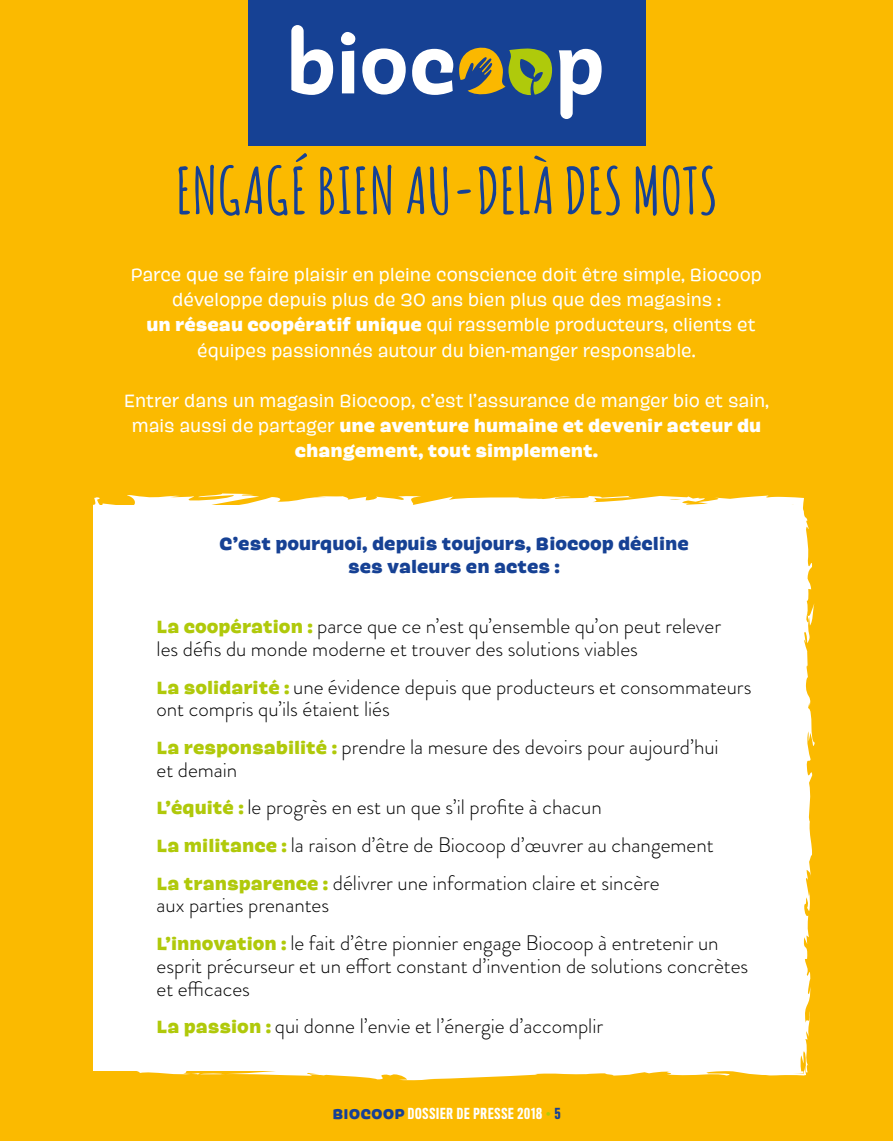
<style>
.page{position:relative;width:893px;height:1141px;background:#fbba00}
.page>*{position:absolute;margin:0;border:0;box-sizing:border-box;transform-origin:0 0}
.t1{font:700 63.35px "Amatic";letter-spacing:.04em;color:#164194}
.t2{font:300 21px/22.8px "Brandon Grotesque";color:#000}
.t3{font:17.5px/25.2px "Pancho";color:#fff;text-align:center}
.t4{font:700 17.5px/22.8px "Pancho";color:#164194;text-align:center}
.t5{font:500 14px "Titling Gothic FB Comp";letter-spacing:.06em;color:#fff}
.s1{font-weight:700}
.s2{font-family:"Pancho";font-weight:700;font-size:17.5px;color:#b0c90a}
.s3{font-family:"Pancho";font-weight:700;color:#174094}
.s4{color:#afca0b}
.s5{color:#174094}
</style>
<div class="page">
<div style="left:93px;top:493px;width:722px;height:588px;background:#fff"></div>
<div style="left:248px;top:0;width:397px;height:146px;background:#164194"></div>
<svg style="left:559px;top:49px;width:43px;height:70px"></svg>
<svg style="left:291px;top:25px;width:42px;height:70px"></svg>
<svg style="left:341px;top:32px;width:65px;height:63px"></svg>
<svg style="left:412px;top:47px;width:140px;height:48px"></svg>
<h1 class="t1" style="left:177px;top:146px;width:541px">ENGAGÉ BIEN AU-DELÀ DES MOTS</h1>
<p class="t3" style="left:131px;top:262px;width:633px">Parce que se faire plaisir en pleine conscience doit être simple, Biocoop développe depuis plus de 30 ans bien plus que des magasins :<br><span class="s1">un réseau coopératif unique</span> qui rassemble producteurs, clients et équipes passionnés autour du bien-manger responsable.</p>
<p class="t3" style="left:124px;top:388px;width:646px">Entrer dans un magasin Biocoop, c’est l’assurance de manger bio et sain, mais aussi de partager <span class="s1">une aventure humaine et devenir acteur du changement, tout simplement.</span></p>
<p class="t4" style="left:219px;top:533px;width:471px">C’est pourquoi, depuis toujours, Biocoop décline ses valeurs en actes :</p>
<p class="t2" style="left:157px;top:615px;width:566px"><span class="s2">La coopération :</span> parce que ce n’est qu’ensemble qu’on peut relever les défis du monde moderne et trouver des solutions viables</p>
<p class="t2" style="left:157px;top:675px;width:596px"><span class="s2">La solidarité :</span> une évidence depuis que producteurs et consommateurs ont compris qu’ils étaient liés</p>
<p class="t2" style="left:157px;top:735px;width:564px"><span class="s2">La responsabilité :</span> prendre la mesure des devoirs pour aujourd’hui et demain</p>
<p class="t2" style="left:157px;top:788px;width:559px;line-height:37.6px"><span class="s2">L’équité :</span> le progrès en est un que s’il profite à chacun<br><span class="s2">La militance :</span> la raison d’être de Biocoop d’œuvrer au changement<br><span class="s2">La transparence :</span> délivrer une information claire et sincère</p>
<p class="t2" style="left:157px;top:886px;width:564px;line-height:37.6px">aux parties prenantes<br><span class="s2">L’innovation :</span> le fait d’être pionnier engage Biocoop à entretenir un</p>
<p class="t2" style="left:157px;top:954px;width:593px">esprit précurseur et un effort constant d’invention de solutions concrètes et efficaces</p>
<p class="t2" style="left:157px;top:1015px;width:448px"><span class="s2">La passion :</span> qui donne l’envie et l’énergie d’accomplir</p>
<p class="t5" style="left:332px;top:1105px;width:229px"><span class="s3">BIOCOOP</span> DOSSIER DE PRESSE 2018 <span class="s4">•</span> <span class="s5">5</span></p>
</div>
